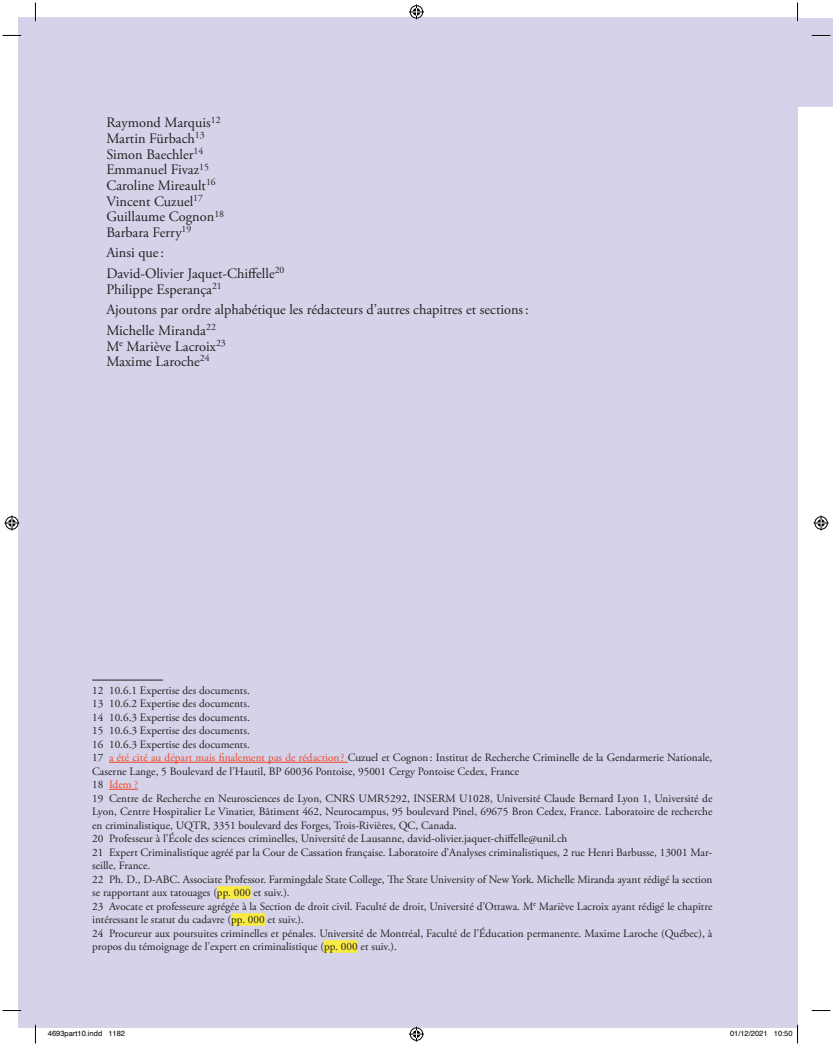
<style>
.page{position:relative;width:833px;height:1046px;background:#fff}
.page>*{position:absolute;margin:0;border:0;box-sizing:border-box;transform-origin:0 0}
.t1{font:14.38px/15.6px "Adobe Garamond Pro";color:#231f20}
.t2{font:11.25px/13.5px "Adobe Garamond Pro";color:#231f20}
.t3{font:7.5px "Helvetica";color:#000}
.s1{color:#ef4526}
</style>
<div class="page">
<div style="left:798px;top:18px;width:35px;height:88px;background:#d5d3e9"></div>
<div style="left:18px;top:18px;width:779px;height:1010px;background:#d5d3e9"></div>
<hr style="left:92px;top:679px;width:71px;height:1px;background:#231f20">
<hr style="left:109px;top:761px;width:239px;height:1px;background:#ef4526">
<svg style="left:109px;top:788px;width:29px;height:1px"></svg>
<div style="left:217px;top:886px;width:34px;height:12px;background:#faeb40"></div>
<div style="left:231px;top:913px;width:34px;height:12px;background:#faeb40"></div>
<div style="left:324px;top:940px;width:34px;height:12px;background:#faeb40"></div>
<svg style="left:3px;top:35px;width:18px;height:1px"></svg>
<svg style="left:811px;top:35px;width:19px;height:1px"></svg>
<svg style="left:3px;top:1010px;width:18px;height:1px"></svg>
<svg style="left:811px;top:1010px;width:19px;height:1px"></svg>
<svg style="left:35px;top:3px;width:1px;height:18px"></svg>
<svg style="left:35px;top:1024px;width:1px;height:19px"></svg>
<svg style="left:796px;top:3px;width:2px;height:18px"></svg>
<svg style="left:409px;top:4px;width:15px;height:15px"></svg>
<svg style="left:409px;top:1026px;width:15px;height:15px"></svg>
<svg style="left:4px;top:515px;width:15px;height:15px"></svg>
<svg style="left:813px;top:515px;width:15px;height:15px"></svg>
<svg style="left:797px;top:1024px;width:1px;height:19px"></svg>
<p class="t1" style="left:106px;top:115px;width:119px">Raymond Marquis<sup>12<br></sup>Martin Fürbach<sup>13<br></sup>Simon Baechler<sup>14<br></sup>Emmanuel Fivaz<sup>15<br></sup>Caroline Mireault<sup>16<br></sup>Vincent Cuzuel<sup>17<br></sup>Guillaume Cognon<sup>18<br></sup>Barbara Ferry<sup>19</sup></p>
<p class="t1" style="left:106px;top:243px;width:180px;line-height:20.6px">Ainsi que:<br>David-Olivier Jaquet-Chiffelle<sup>20</sup></p>
<p class="t1" style="left:106px;top:279px;width:424px;line-height:20.6px">Philippe Esperança<sup>21<br></sup>Ajoutons par ordre alphabétique les rédacteurs d’autres chapitres et sections:<br>Michelle Miranda<sup>22</sup></p>
<p class="t1" style="left:106px;top:338px;width:121px">M<sup>e</sup> Mariève Lacroix<sup>23<br></sup>Maxime Laroche<sup>24</sup></p>
<p class="t2" style="left:92px;top:683px;width:622px">12 10.6.1 Expertise des documents.<br>13 10.6.2 Expertise des documents.<br>14 10.6.3 Expertise des documents.<br>15 10.6.3 Expertise des documents.<br>16 10.6.3 Expertise des documents.<br>17 <span class="s1">a été cité au départ mais finalement pas de rédaction?</span> Cuzuel et Cognon: Institut de Recherche Criminelle de la Gendarmerie Nationale, Caserne Lange, 5 Boulevard de l’Hautil, BP 60036 Pontoise, 95001 Cergy Pontoise Cedex, France<br>18 <span class="s1">Idem ?<br></span>19 Centre de Recherche en Neurosciences de Lyon, CNRS UMR5292, INSERM U1028, Université Claude Bernard Lyon 1, Université de Lyon, Centre Hospitalier Le Vinatier, Bâtiment 462, Neurocampus, 95 boulevard Pinel, 69675 Bron Cedex, France. Laboratoire de recherche en criminalistique, UQTR, 3351 boulevard des Forges, Trois-Rivières, QC, Canada.<br>20 Professeur à l’École des sciences criminelles, Université de Lausanne, david-olivier.jaquet-chiffelle@unil.ch<br>21 Expert Criminalistique agréé par la Cour de Cassation française. Laboratoire d’Analyses criminalistiques, 2 rue Henri Barbusse, 13001 Mar&shy;seille, France.<br>22 Ph. D., D-ABC. Associate Professor. Farmingdale State College, The State University of New York. Michelle Miranda ayant rédigé la section se rapportant aux tatouages (pp. 000 et suiv.).<br>23 Avocate et professeure agrégée à la Section de droit civil. Faculté de droit, Université d’Ottawa. M<sup>e</sup> Mariève Lacroix ayant rédigé le chapitre intéressant le statut du cadavre (pp. 000 et suiv.).<br>24 Procureur aux poursuites criminelles et pénales. Université de Montréal, Faculté de l’Éducation permanente. Maxime Laroche (Québec), à propos du témoignage de l’expert en criminalistique (pp. 000 et suiv.).</p>
<p class="t3" style="left:48px;top:1027px;width:79px">4693part10.indd 1182</p>
<p class="t3" style="left:730px;top:1027px;width:64px">01/12/2021 10:50</p>
</div>
